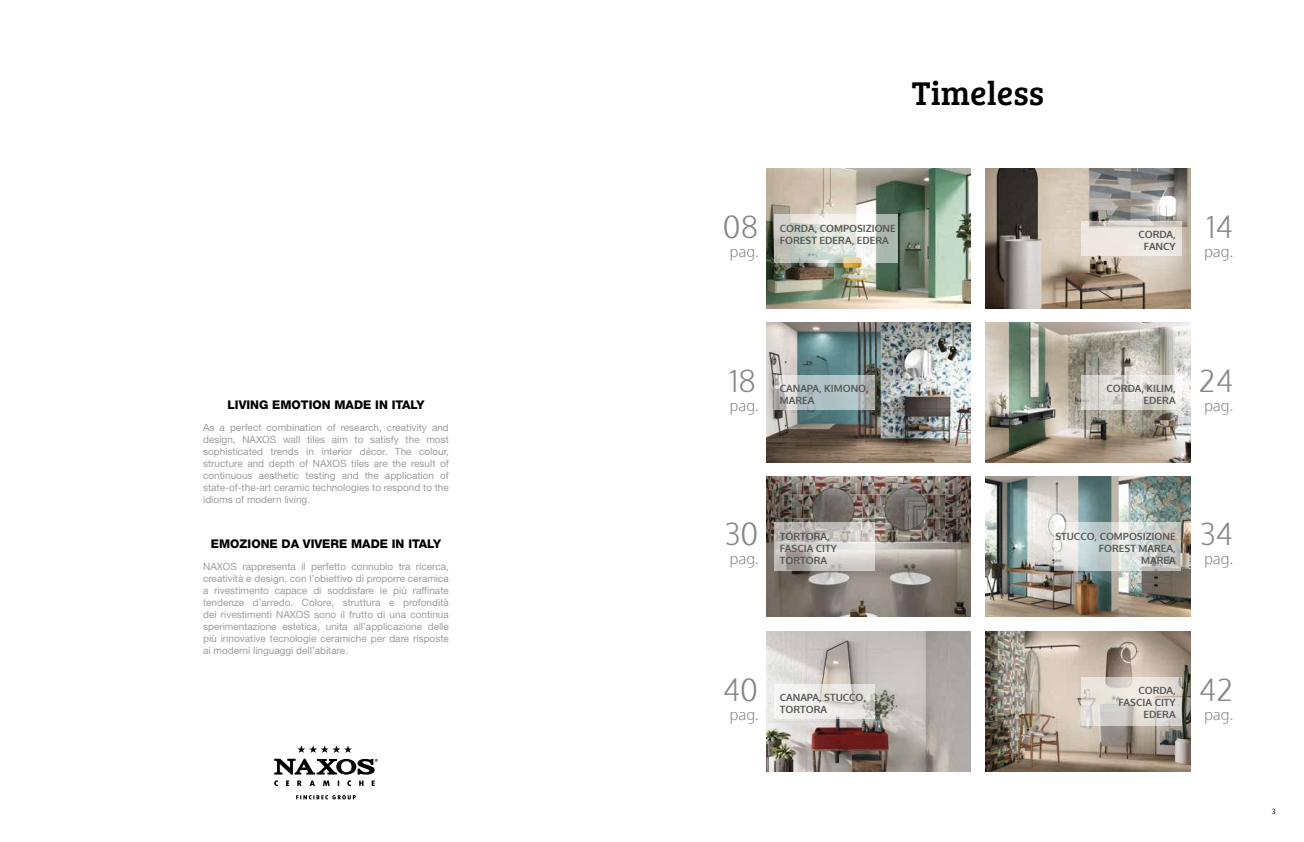
<style>
.page{position:relative;width:1304px;height:842px;background:#fff}
.page>*{position:absolute;margin:0;border:0;box-sizing:border-box;transform-origin:0 0}
.t1{font:34px "Bree Serif";color:#000}
.t2{font:300 30px "Oxygen";color:#878787}
.t3{font:300 15px "Oxygen";letter-spacing:-.005em;color:#878787}
.t4{font:800 12px "Helvetica Neue LT Std";color:#000}
.t5{font:10px/12px "Helvetica Neue LT Std";color:#9d9d9c;text-align:justify}
.t6{font:700 10px/12px "Oxygen";color:#575756}
.t7{font:7px "Oxygen";color:#000}
</style>
<div class="page">
<img style="left:767px;top:169px;width:204px;height:140px">
<svg style="left:774px;top:215px;width:124px;height:48px"></svg>
<img style="left:986px;top:477px;width:204px;height:140px">
<svg style="left:1054px;top:523px;width:127px;height:48px;background:#d1d6d4"></svg>
<img style="left:986px;top:631px;width:204px;height:140px">
<svg style="left:1081px;top:677px;width:100px;height:48px;background:#e0dbd6"></svg>
<img style="left:767px;top:323px;width:204px;height:140px">
<svg style="left:774px;top:376px;width:101px;height:34px;background:#b5c1c1"></svg>
<img style="left:986px;top:169px;width:204px;height:140px">
<svg style="left:1081px;top:222px;width:101px;height:34px;background:#e8e3dc"></svg>
<img style="left:986px;top:323px;width:204px;height:140px">
<svg style="left:1081px;top:376px;width:101px;height:34px;background:#dbd9d4"></svg>
<img style="left:767px;top:477px;width:204px;height:140px">
<svg style="left:774px;top:523px;width:101px;height:48px;background:#c8c4c1"></svg>
<img style="left:767px;top:631px;width:204px;height:140px">
<svg style="left:774px;top:684px;width:101px;height:34px;fill:#eeecea"></svg>
<svg style="left:274px;top:745px;width:104px;height:54px"></svg>
<p class="t4" style="left:228px;top:398px;width:198px">LIVING EMOTION MADE IN ITALY</p>
<p class="t5" style="left:203px;top:421px;width:247px">As a perfect combination of research, creativity and design, NAXOS wall tiles aim to satisfy the most sophisticated trends in interior décor. The colour, structure and depth of NAXOS tiles are the result of continuous aesthetic testing and the application of state-of-the-art ceramic technologies to respond to the idioms of modern living.</p>
<p class="t4" style="left:211px;top:536px;width:232px">EMOZIONE DA VIVERE MADE IN ITALY</p>
<p class="t5" style="left:203px;top:560px;width:247px">NAXOS rappresenta il perfetto connubio tra ricerca, creatività e design, con l’obiettivo di proporre ceramica a rivestimento capace di soddisfare le più raffinate tendenze d’arredo. Colore, struttura e profondità dei rivestimenti NAXOS sono il frutto di una continua sperimentazione estetica, unita all’applicazione delle più innovative tecnologie ceramiche per dare risposte ai moderni linguaggi dell’abitare.</p>
<h1 class="t1" style="left:912px;top:69px;width:134px">Timeless</h1>
<h2 class="t2" style="left:723px;top:209px;width:37px">08</h2>
<h3 class="t3" style="left:730px;top:242px;width:30px">pag.</h3>
<p class="t6" style="left:780px;top:222px;width:117px">CORDA, COMPOSIZIONE<br>FOREST EDERA, EDERA</p>
<h2 class="t2" style="left:730px;top:363px;width:28px">18</h2>
<h3 class="t3" style="left:730px;top:397px;width:30px">pag.</h3>
<p class="t6" style="left:780px;top:383px;width:90px">CANAPA, KIMONO,<br>MAREA</p>
<h2 class="t2" style="left:724px;top:515px;width:36px">30</h2>
<h3 class="t3" style="left:730px;top:549px;width:30px">pag.</h3>
<p class="t6" style="left:780px;top:530px;width:59px">TORTORA,<br>FASCIA CITY<br>TORTORA</p>
<p class="t6" style="left:1138px;top:228px;width:39px;text-align:center">CORDA,<br>FANCY</p>
<h2 class="t2" style="left:1207px;top:209px;width:28px">14</h2>
<h3 class="t3" style="left:1204px;top:242px;width:30px">pag.</h3>
<p class="t6" style="left:1107px;top:383px;width:71px;text-align:right">CORDA, KILIM,<br>EDERA</p>
<h2 class="t2" style="left:1199px;top:363px;width:36px">24</h2>
<h3 class="t3" style="left:1204px;top:397px;width:30px">pag.</h3>
<p class="t6" style="left:1055px;top:530px;width:122px;text-align:right">STUCCO, COMPOSIZIONE<br>FOREST MAREA,<br>MAREA</p>
<h2 class="t2" style="left:1199px;top:515px;width:35px">34</h2>
<h3 class="t3" style="left:1204px;top:549px;width:30px">pag.</h3>
<h2 class="t2" style="left:723px;top:671px;width:37px">40</h2>
<h3 class="t3" style="left:730px;top:705px;width:30px">pag.</h3>
<p class="t6" style="left:780px;top:691px;width:88px">CANAPA, STUCCO,<br>TORTORA</p>
<p class="t6" style="left:1119px;top:685px;width:59px;text-align:right">CORDA,<br>FASCIA CITY<br>EDERA</p>
<h2 class="t2" style="left:1199px;top:671px;width:36px">42</h2>
<h3 class="t3" style="left:1204px;top:705px;width:30px">pag.</h3>
<p class="t7" style="left:1272px;top:806px;width:5px">3</p>
</div>
